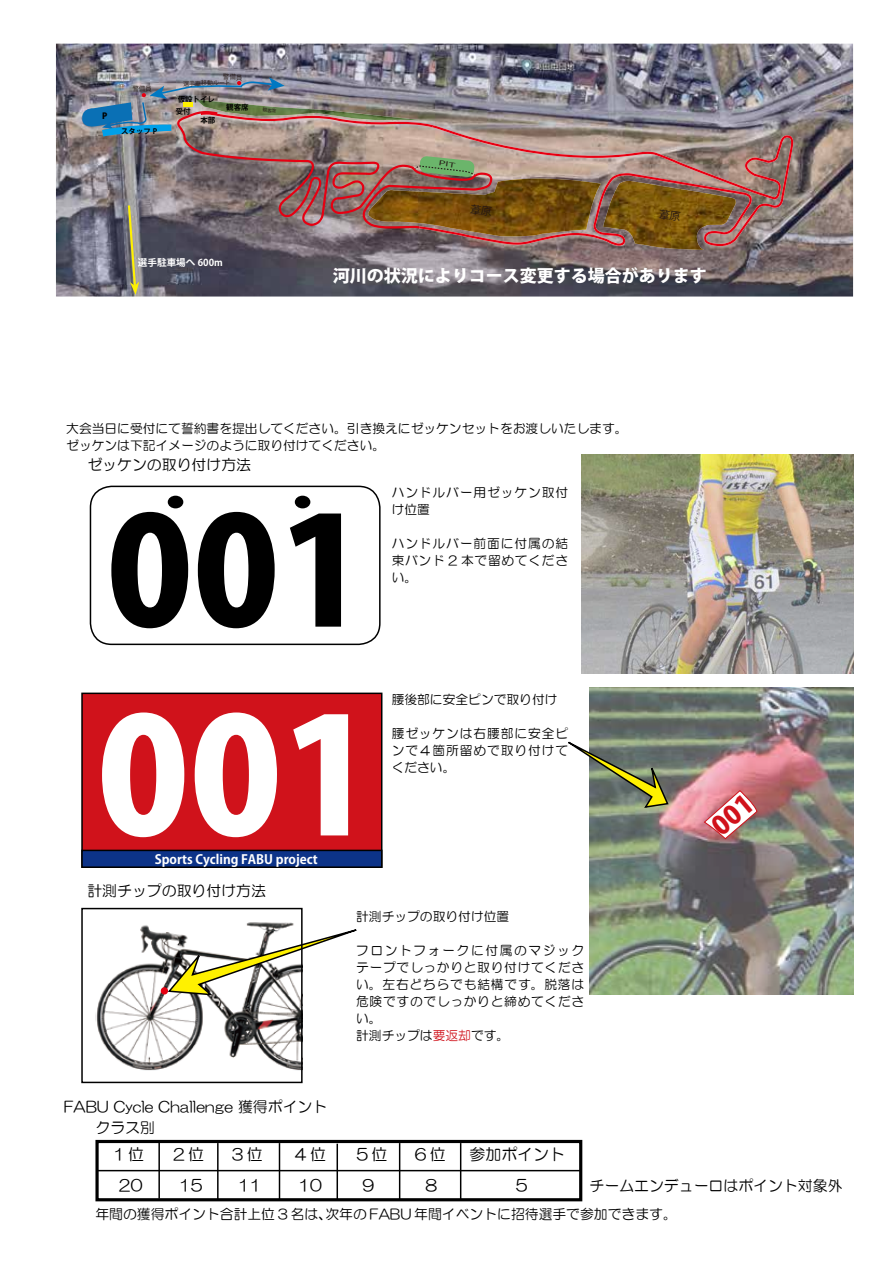
<style>
.page{position:relative;width:893px;height:1263px;background:#fff}
.page>*{position:absolute;margin:0;border:0;box-sizing:border-box;transform-origin:0 0}
.t1{font:900 170.1px "Arial";color:#000;scale:.79 1}
.t2{font:800 159.45px "Koz Go Pro";color:#fff}
.t3{font:800 148.8px "Koz Go Pro";color:#000}
.t4{font:800 16.95px "Koz Go Pro";color:#fff}
.t5{font:15.9px "HG Maru Gothic MPRO";color:#000}
.t6{font:14.85px "HG Maru Gothic MPRO";color:#000}
.t7{font:13.8px "HG Maru Gothic MPRO";color:#000}
.t8{font:12.75px/17px "HG Maru Gothic MPRO";letter-spacing:.055em;color:#000;text-align:justify}
.t9{font:12.75px/17px "HG Maru Gothic MPRO";color:#000}
.t10{font:700 12.75px "Koz Go Pro";color:#fff}
.t11{font:700 9.6px "Koz Go Pro";color:#fff}
.t12{font:800 8.55px "Koz Go Pro";color:#000}
.t13{font:700 7.5px "Koz Go Pro";color:#000}
.t14{font:6px "Koz Go Pr 6 N";color:#241714}
.s1{color:#d0121b}
</style>
<div class="page">
<img style="left:56px;top:44px;width:797px;height:253px">
<svg style="left:492px;top:125px;width:301px;height:121px;background:#a4847e"></svg>
<img style="left:492px;top:179px;width:109px;height:57px">
<img style="left:603px;top:181px;width:134px;height:69px">
<svg style="left:95px;top:1139px;width:488px;height:63px"></svg>
<hr style="left:96px;top:1170px;width:486px;height:1px;background:#000">
<hr style="left:399px;top:1143px;width:1px;height:57px;background:#000">
<hr style="left:337px;top:1144px;width:1px;height:56px;background:#000">
<hr style="left:279px;top:1143px;width:1px;height:57px;background:#000">
<hr style="left:217px;top:1143px;width:2px;height:57px;background:#000">
<hr style="left:158px;top:1142px;width:2px;height:56px;background:#000">
<hr style="left:460px;top:1143px;width:1px;height:57px;background:#000">
<img style="left:589px;top:687px;width:264px;height:307px">
<img style="left:581px;top:454px;width:272px;height:219px">
<div style="left:168px;top:496px;width:15px;height:12px;background:#000;border-radius:50%"></div>
<div style="left:295px;top:496px;width:15px;height:12px;background:#000;border-radius:50%"></div>
<img style="left:95px;top:922px;width:205px;height:148px">
<div style="left:161px;top:987px;width:7px;height:7px;background:#e60012;border-radius:50%"></div>
<svg style="left:166px;top:928px;width:191px;height:68px"></svg>
<svg style="left:568px;top:740px;width:102px;height:69px"></svg>
<div style="left:81px;top:908px;width:222px;height:175px;border:2px solid #000"></div>
<div style="left:82px;top:693px;width:300px;height:174px;background:#d0121b"></div>
<div style="left:81px;top:693px;width:301px;height:175px;border:2px solid #000"></div>
<div style="left:82px;top:850px;width:300px;height:17px;background:#0c3388"></div>
<div style="left:81px;top:850px;width:301px;height:18px;border:2px solid #000"></div>
<div style="left:90px;top:486px;width:291px;height:159px;border:2px solid #000;border-radius:21px"></div>
<svg style="left:659px;top:209px;width:22px;height:13px"></svg>
<img style="left:80px;top:74px;width:412px;height:221px">
<svg style="left:704px;top:790px;width:53px;height:50px"></svg>
<p class="t12" style="left:102px;top:110px;width:7px">P</p>
<p class="t13" style="left:121px;top:127px;width:38px">スタッフ P</p>
<p class="t14" style="left:183px;top:80px;width:49px;rotate:-1deg">選手車移動ルート</p>
<p class="t13" style="left:178px;top:94px;width:39px">仮設トイレ</p>
<p class="t13" style="left:176px;top:106px;width:16px">受付</p>
<p class="t13" style="left:200px;top:115px;width:16px">本部</p>
<p class="t13" style="left:226px;top:103px;width:24px">観客席</p>
<p class="t11" style="left:138px;top:256px;width:86px">選手駐車場へ 600m</p>
<h3 class="t4" style="left:333px;top:265px;width:376px">河川の状況によりコース変更する場合があります</h3>
<p class="t9" style="left:66px;top:420px;width:563px">大会当日に受付にて誓約書を提出してください。引き換えにゼッケンセットをお渡しいたします。ゼッケンは下記イメージのように取り付けてください。</p>
<p class="t6" style="left:87px;top:457px;width:165px">ゼッケンの取り付け方法</p>
<h3 class="t3" style="left:107px;top:475px;width:261px">001</h3>
<h1 class="t1" style="left:199px;top:463px;width:115px">1</h1>
<p class="t8" style="left:392px;top:483px;width:178px">ハンドルバー用ゼッケン取付け位置</p>
<p class="t8" style="left:392px;top:534px;width:178px">ハンドルバー前面に付属の結束バンド 2 本で留めてください。</p>
<h2 class="t2" style="left:97px;top:673px;width:279px">001</h2>
<p class="t10" style="left:155px;top:851px;width:165px">Sports Cycling FABU project</p>
<p class="t6" style="left:87px;top:883px;width:180px">計測チップの取り付け方法</p>
<p class="t9" style="left:392px;top:690px;width:167px">腰後部に安全ピンで取り付け</p>
<p class="t8" style="left:392px;top:724px;width:178px">腰ゼッケンは右腰部に安全ピンで４箇所留めで取り付けてください。</p>
<p class="t9" style="left:356px;top:908px;width:155px">計測チップの取り付け位置</p>
<p class="t8" style="left:356px;top:942px;width:230px;text-align:left">フロントフォークに付属のマジックテープでしっかりと取り付けてください。左右どちらでも結構です。脱落は危険ですのでしっかりと締めてください。<br>計測チップは<span class="s1">要返却</span>です。</p>
<p class="t6" style="left:64px;top:1099px;width:265px">FABU Cycle Challenge 獲得ポイント</p>
<p class="t6" style="left:95px;top:1120px;width:61px">クラス別</p>
<p class="t5" style="left:113px;top:1147px;width:32px">1位</p>
<p class="t5" style="left:173px;top:1147px;width:32px">2位</p>
<p class="t5" style="left:232px;top:1147px;width:32px">3位</p>
<p class="t5" style="left:295px;top:1147px;width:32px">4位</p>
<p class="t5" style="left:357px;top:1147px;width:32px">5位</p>
<p class="t5" style="left:415px;top:1147px;width:32px">6位</p>
<p class="t5" style="left:469px;top:1147px;width:97px">参加ポイント</p>
<p class="t5" style="left:119px;top:1177px;width:25px">20</p>
<p class="t5" style="left:179px;top:1177px;width:25px">15</p>
<p class="t5" style="left:238px;top:1177px;width:25px">11</p>
<p class="t5" style="left:298px;top:1177px;width:25px">10</p>
<p class="t5" style="left:362px;top:1177px;width:13px">9</p>
<p class="t5" style="left:425px;top:1177px;width:13px">8</p>
<p class="t5" style="left:516px;top:1177px;width:13px">5</p>
<p class="t6" style="left:589px;top:1178px;width:254px">チームエンデューロはポイント対象外</p>
<p class="t7" style="left:95px;top:1207px;width:238px">年間の獲得ポイント合計上位 3 名は、</p>
<p class="t7" style="left:325px;top:1207px;width:353px">次年の FABU 年間イベントに招待選手で参加できます。</p>
</div>
